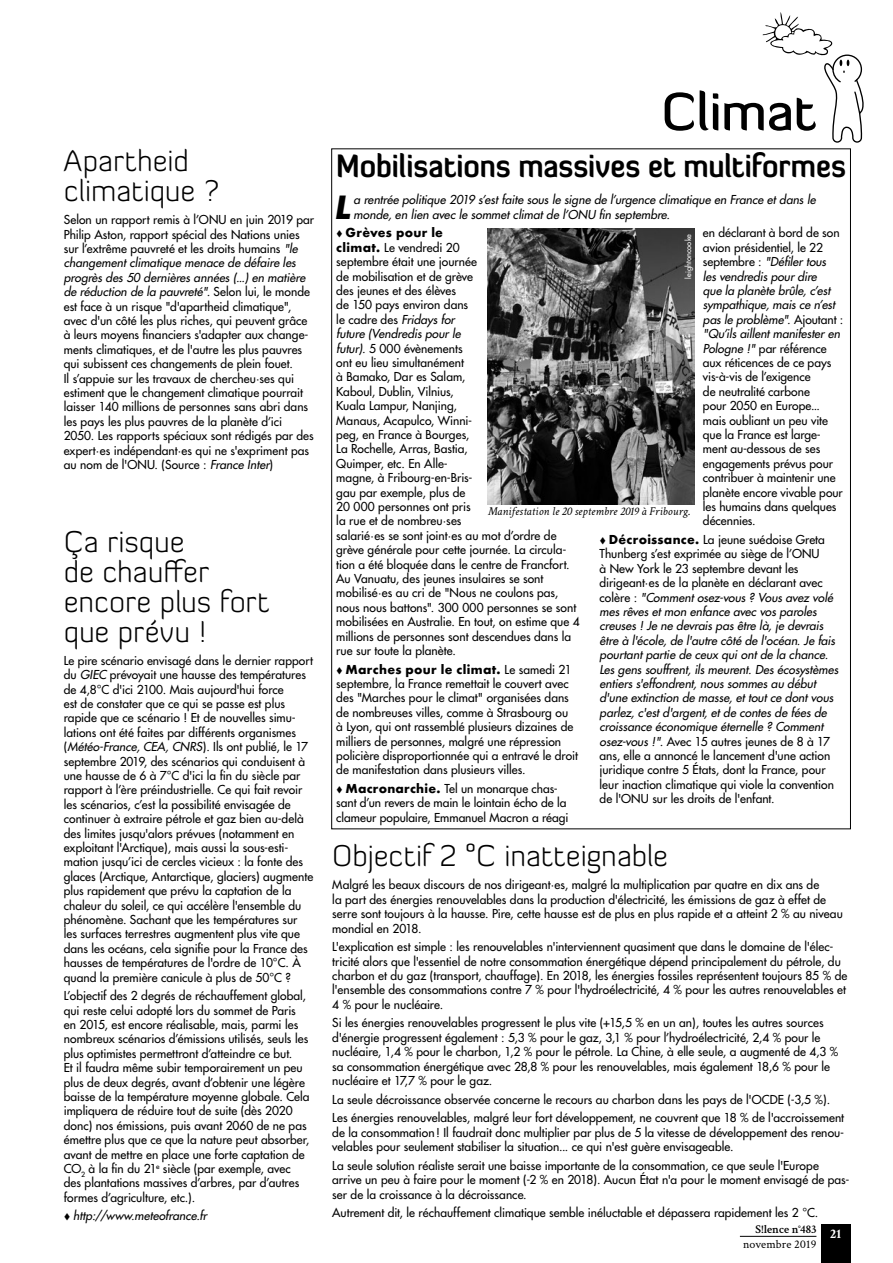
<style>
.page{position:relative;width:893px;height:1263px;background:#fff}
.page>*{position:absolute;margin:0;border:0;box-sizing:border-box;transform-origin:0 0}
.surtitre{font:500 52.5px "Diavlo";letter-spacing:-.01em;color:#000}
.Titre_encart{font:700 31.5px "Diavlo";color:#000;scale:.9 1}
.Texte_lettrine{font:italic 700 31.05px "Futura";color:#000}
.Titre{font:300 30px/30px "Diavlo";letter-spacing:-.005em;color:#000}
.t1{font:700 13.5px "Crimson";color:#fff}
.Texte{font:12px/14.4px "Futura";letter-spacing:.005em;color:#000}
.Texte_lettrine-2{font:italic 12px/14.4px "Futura";letter-spacing:.005em;color:#000}
.Légende_breves{font:italic 12px "Crimson";letter-spacing:.01em;color:#000}
.t2{font:600 12px "Crimson";color:#000}
.t3{font:12px "Crimson";letter-spacing:.005em;color:#000}
.D_R__blanc{font:7.5px "Futura";letter-spacing:.01em;color:#fff}
.s1{font-style:italic}
.s2{font-weight:700}
.s3{font-weight:700;font-style:normal}
.s4{font-style:normal}
</style>
<div class="page">
<hr style="left:740px;top:1236px;width:76px;height:1px;background:#000">
<div style="left:821px;top:1225px;width:29px;height:38px;background:#000"></div>
<img style="left:488px;top:229px;width:206px;height:275px">
<svg style="left:762px;top:12px;width:102px;height:131px"></svg>
<p class="Titre" style="left:64px;top:146px;width:157px">Apartheid climatique ?</p>
<p class="Texte" style="left:64px;top:213px;width:252px">Selon un rapport remis à l’ONU en juin 2019 par Philip Aston, rapport spécial des Nations unies sur l’extrême pauvreté et les droits humains <span class="s1">"le changement climatique menace de défaire les progrès des 50 dernières années (...) en matière de réduction de la pauvreté".</span> Selon lui, le monde est face à un risque "d'apartheid climatique", avec d'un côté les plus riches, qui peuvent grâce à leurs moyens financiers s'adapter aux change&shy;ments climatiques, et de l'autre les plus pauvres qui subissent ces changements de plein fouet.<br>Il s’appuie sur les travaux de chercheu·ses qui estiment que le changement climatique pourrait laisser 140 millions de personnes sans abri dans les pays les plus pauvres de la planète d’ici 2050. Les rapports spéciaux sont rédigés par des expert·es indépendant·es qui ne s'expriment pas au nom de l'ONU. (Source : <span class="s1">France Inter</span>)</p>
<p class="Titre" style="left:64px;top:526px;width:207px">Ça risque<br>de chauffer encore plus fort que prévu !</p>
<p class="Texte" style="left:64px;top:653px;width:251px">Le pire scénario envisagé dans le dernier rapport du <span class="s1">GIEC</span> prévoyait une hausse des températures de 4,8°C d'ici 2100. Mais aujourd'hui force<br>est de constater que ce qui se passe est plus rapide que ce scénario ! Et de nouvelles simu&shy;lations ont été faites par différents organismes (<span class="s1">Météo-France, CEA, CNRS</span>). Ils ont publié, le 17 septembre 2019, des scénarios qui conduisent à une hausse de 6 à 7°C d'ici la fin du siècle par rapport à l’ère préindustrielle. Ce qui fait revoir les scénarios, c’est la possibilité envisagée de continuer à extraire pétrole et gaz bien au-delà des limites jusqu'alors prévues (notamment en exploitant l'Arctique), mais aussi la sous-esti&shy;mation jusqu’ici de cercles vicieux : la fonte des glaces (Arctique, Antarctique, glaciers) augmente plus rapidement que prévu la captation de la chaleur du soleil, ce qui accélère l'ensemble du phénomène. Sachant que les températures sur les surfaces terrestres augmentent plus vite que dans les océans, cela signifie pour la France des hausses de températures de l'ordre de 10°C. À quand la première canicule à plus de 50°C ?</p>
<p class="Texte" style="left:64px;top:989px;width:247px">L’objectif des 2 degrés de réchauffement global, qui reste celui adopté lors du sommet de Paris en 2015, est encore réalisable, mais, parmi les nombreux scénarios d’émissions utilisés, seuls les plus optimistes permettront d’atteindre ce but.<br>Et il faudra même subir temporairement un peu plus de deux degrés, avant d’obtenir une légère baisse de la température moyenne globale. Cela impliquera de réduire tout de suite (dès 2020 donc) nos émissions, puis avant 2060 de ne pas émettre plus que ce que la nature peut absorber, avant de mettre en place une forte captation de CO<sub>2</sub> à la fin du 21<sup>e</sup> siècle (par exemple, avec des plantations massives d’arbres, par d’autres formes d’agriculture, etc.).</p>
<p class="Texte_lettrine-2" style="left:64px;top:1209px;width:145px">▼ http://www.meteofrance.fr</p>
<p class="surtitre" style="left:661px;top:79px;width:156px">Climat</p>
<p class="Titre_encart" style="left:336px;top:146px;width:568px">Mobilisations massives et multiformes</p>
<p class="Texte_lettrine" style="left:334px;top:186px;width:17px">L</p>
<p class="Texte_lettrine-2" style="left:354px;top:193px;width:463px">a rentrée politique 2019 s’est faite sous le signe de l’urgence climatique en France et dans le monde, en lien avec le sommet climat de l’ONU fin septembre.</p>
<p class="Texte" style="left:336px;top:226px;width:245px">▼ <span class="s2">Grèves pour le<br>climat.</span> Le vendredi 20<br>septembre était une journée<br>de mobilisation et de grève<br>des jeunes et des élèves<br>de 150 pays environ dans<br>le cadre des <span class="s1">Fridays for<br>future (Vendredis pour le<br>futur).</span> 5 000 évènements<br>ont eu lieu simultanément<br>à Bamako, Dar es Salam,<br>Kaboul, Dublin, Vilnius,<br>Kuala Lampur, Nanjing,<br>Manaus, Acapulco, Winni-<br>peg, en France à Bourges,<br>La Rochelle, Arras, Bastia,<br>Quimper, etc. En Alle-<br>magne, à Fribourg-en-Bris-<br>gau par exemple, plus de<br>20 000 personnes ont pris<br>la rue et de nombreu·ses<br>salarié·es se sont joint·es au mot d’ordre de grève générale pour cette journée. La circula&shy;tion a été bloquée dans le centre de Francfort.<br>Au Vanuatu, des jeunes insulaires se sont mobilisé·es au cri de "Nous ne coulons pas, nous nous battons". 300 000 personnes se sont mobilisées en Australie. En tout, on estime que 4 millions de personnes sont descendues dans la rue sur toute la planète.</p>
<p class="Texte" style="left:336px;top:662px;width:243px">▼ <span class="s2">Marches pour le climat.</span> Le samedi 21 septembre, la France remettait le couvert avec des "Marches pour le climat" organisées dans de nombreuses villes, comme à Strasbourg ou<br>à Lyon, qui ont rassemblé plusieurs dizaines de milliers de personnes, malgré une répression policière disproportionnée qui a entravé le droit de manifestation dans plusieurs villes.</p>
<p class="Texte" style="left:336px;top:781px;width:234px">▼ <span class="s2">Macronarchie.</span> Tel un monarque chas&shy;sant d’un revers de main le lointain écho de la clameur populaire, Emmanuel Macron a réagi</p>
<p class="Texte" style="left:703px;top:226px;width:142px">en déclarant à bord de son avion présidentiel, le 22 septembre : <span class="s1">"Défiler tous<br>les vendredis pour dire<br>que la planète brûle, c’est sympathique, mais ce n’est pas le problème".</span> Ajoutant : <span class="s1">"Qu’ils aillent manifester en<br>Pologne !"</span> par référence aux réticences de ce pays vis-à-vis de l’exigence<br>de neutralité carbone<br>pour 2050 en Europe... mais oubliant un peu vite que la France est large&shy;ment au-dessous de ses engagements prévus pour contribuer à maintenir une planète encore vivable pour les humains dans quelques décennies.</p>
<p class="Texte_lettrine-2" style="left:600px;top:532px;width:240px">▼ <span class="s3">Décroissance.</span> <span class="s4">La jeune suédoise Greta Thunberg s’est exprimée au siège de l’ONU<br>à New York le 23 septembre devant les dirigeant·es de la planète en déclarant avec colère :</span> "Comment osez-vous ? Vous avez volé mes rêves et mon enfance avec vos paroles creuses ! Je ne devrais pas être là, je devrais être à l'école, de l'autre côté de l'océan. Je fais pourtant partie de ceux qui ont de la chance.<br>Les gens souffrent, ils meurent. Des écosystèmes entiers s'effondrent, nous sommes au début d'une extinction de masse, et tout ce dont vous parlez, c'est d'argent, et de contes de fées de croissance économique éternelle ? Comment osez-vous !". <span class="s4">Avec 15 autres jeunes de 8 à 17 ans, elle a annoncé le lancement d'une action juridique contre 5 États, dont la France, pour leur inaction climatique qui viole la convention de l'ONU sur les droits de l'enfant.</span></p>
<p class="D_R__blanc" style="left:683px;top:279px;width:46px;rotate:-90deg">leightoncooke</p>
<p class="Légende_breves" style="left:488px;top:504px;width:203px">Manifestation le 20 septembre 2019 à Fribourg.</p>
<p class="Titre" style="left:332px;top:841px;width:337px">Objectif 2 °C inatteignable</p>
<p class="Texte" style="left:332px;top:878px;width:512px">Malgré les beaux discours de nos dirigeant·es, malgré la multiplication par quatre en dix ans de<br>la part des énergies renouvelables dans la production d'électricité, les émissions de gaz à effet de serre sont toujours à la hausse. Pire, cette hausse est de plus en plus rapide et a atteint 2 % au niveau mondial en 2018.</p>
<p class="Texte" style="left:332px;top:940px;width:516px">L'explication est simple : les renouvelables n'interviennent quasiment que dans le domaine de l'élec&shy;tricité alors que l'essentiel de notre consommation énergétique dépend principalement du pétrole, du charbon et du gaz (transport, chauffage). En 2018, les énergies fossiles représentent toujours 85 % de l'ensemble des consommations contre 7 % pour l'hydroélectricité, 4 % pour les autres renouvelables et 4 % pour le nucléaire.</p>
<p class="Texte" style="left:332px;top:1016px;width:508px">Si les énergies renouvelables progressent le plus vite (+15,5 % en un an), toutes les autres sources d'énergie progressent également : 5,3 % pour le gaz, 3,1 % pour l’hydroélectricité, 2,4 % pour le nucléaire, 1,4 % pour le charbon, 1,2 % pour le pétrole. La Chine, à elle seule, a augmenté de 4,3 % sa consommation énergétique avec 28,8 % pour les renouvelables, mais également 18,6 % pour le nucléaire et 17,7 % pour le gaz.</p>
<p class="Texte" style="left:332px;top:1092px;width:499px">La seule décroissance observée concerne le recours au charbon dans les pays de l'OCDE (-3,5 %).</p>
<p class="Texte" style="left:332px;top:1111px;width:513px;text-align:justify">Les énergies renouvelables, malgré leur fort développement, ne couvrent que 18 % de l'accroissement de la consommation! Il faudrait donc multiplier par plus de 5 la vitesse de développement des renou&shy;velables pour seulement stabiliser la situation... ce qui n'est guère envisageable.</p>
<p class="Texte" style="left:332px;top:1158px;width:519px">La seule solution réaliste serait une baisse importante de la consommation, ce que seule l'Europe arrive un peu à faire pour le moment (-2 % en 2018). Aucun État n'a pour le moment envisagé de pas&shy;ser de la croissance à la décroissance.</p>
<p class="Texte" style="left:332px;top:1206px;width:488px">Autrement dit, le réchauffement climatique semble inéluctable et dépassera rapidement les 2 °C.</p>
<p class="t2" style="left:756px;top:1221px;width:62px">S!lence n°483</p>
<p class="t3" style="left:743px;top:1235px;width:75px">novembre 2019</p>
<p class="t1" style="left:830px;top:1226px;width:12px">21</p>
</div>
